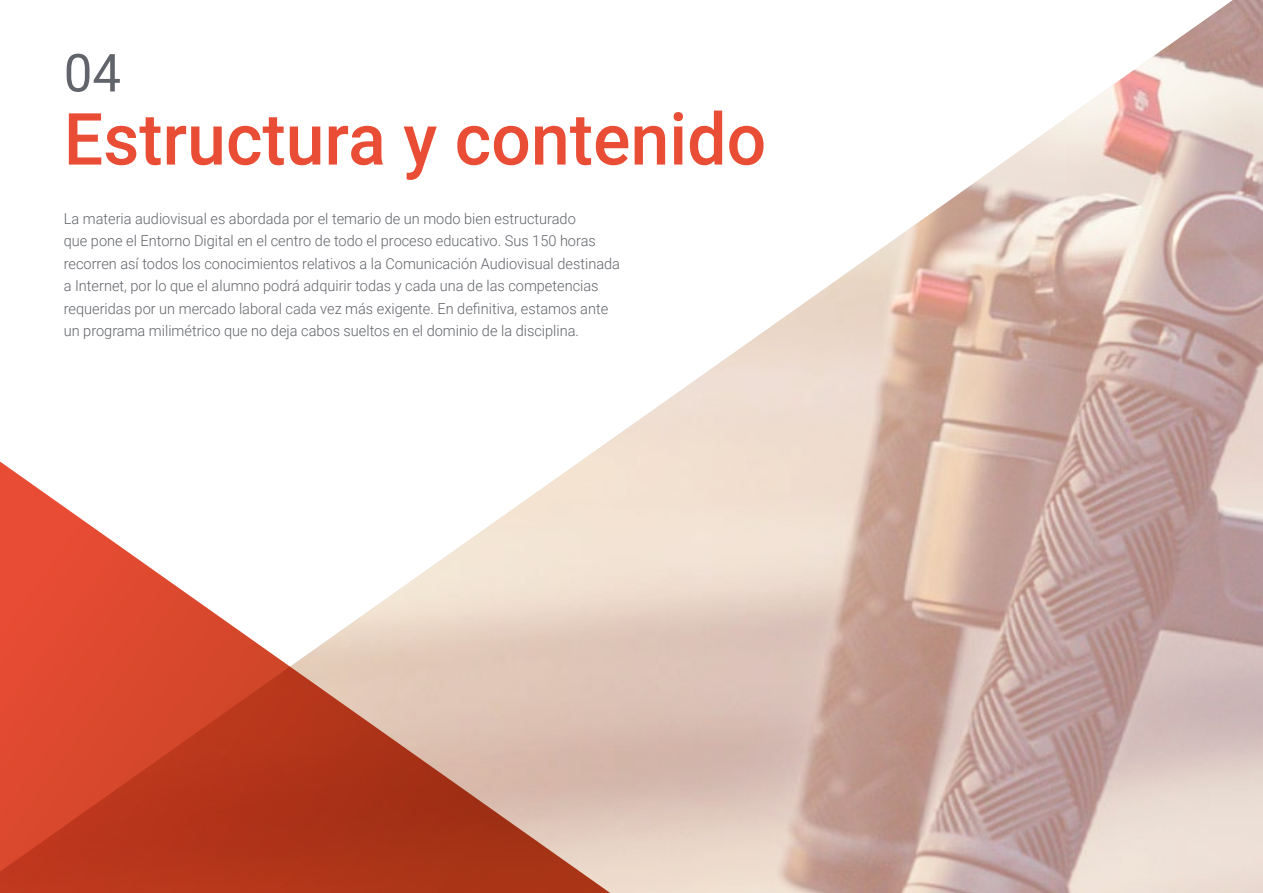
<style>
.page{position:relative;width:1263px;height:893px;background:#fff}
.page>*{position:absolute;margin:0;border:0;box-sizing:border-box;transform-origin:0 0}
.t1{font:500 72px "Roboto";color:#e94d35}
.t2{font:52.5px "Roboto";color:#61646a}
.t3{font:300 15px/22.5px "Roboto";color:#61646a}
</style>
<div class="page">
<img style="left:602px;top:0;width:661px;height:893px">
<svg style="left:0;top:446px;width:640px;height:447px"></svg>
<h2 class="t2" style="left:64px;top:36px;width:59px">04</h2>
<h1 class="t1" style="left:64px;top:89px;width:704px">Estructura y contenido</h1>
<p class="t3" style="left:64px;top:207px;width:558px">La materia audiovisual es abordada por el temario de un modo bien estructurado<br>que pone el Entorno Digital en el centro de todo el proceso educativo. Sus 150 horas recorren así todos los conocimientos relativos a la Comunicación Audiovisual destinada a Internet, por lo que el alumno podrá adquirir todas y cada una de las competencias requeridas por un mercado laboral cada vez más exigente. En definitiva, estamos ante un programa milimétrico que no deja cabos sueltos en el dominio de la disciplina.</p>
</div>
